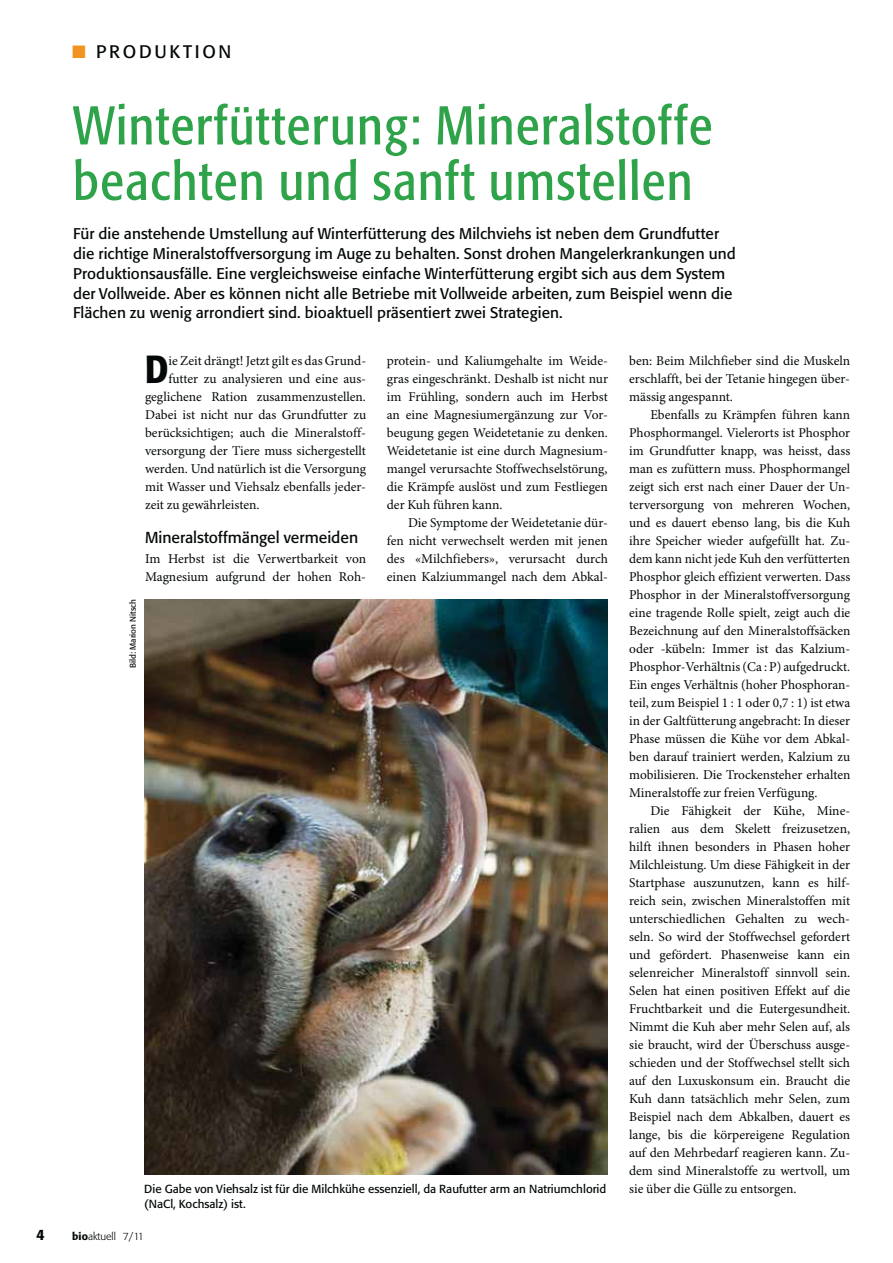
<style>
.page{position:relative;width:893px;height:1263px;background:#fff}
.page>*{position:absolute;margin:0;border:0;box-sizing:border-box;transform-origin:0 0}
.t1{font:condensed 54px/55.5px "Formata BQ";letter-spacing:.025em;color:#2fa349}
.t2{font:500 condensed 38.85px "Formata BQ";color:#040809}
.t3{font:18px "Formata BQ";letter-spacing:.15em;color:#040809}
.t4{font:15.75px "Formata BQ";color:#040809}
.t5{font:15.3px/19.8px "Formata BQ";letter-spacing:.005em;color:#040809}
.t6{font:500 15px "Formata BQ";color:#040809}
.t7{font:13.5px/18px "Minion Pro";color:#040809;text-align:justify}
.t8{font:11.55px "Formata BQ";color:#040809}
.t9{font:300 10.5px "Formata BQ";color:#040809}
.t10{font:8.25px "Formata BQ";color:#040809}
.s1{color:#f19520}
.s2{font-weight:500}
</style>
<div class="page">
<img style="left:145px;top:599px;width:462px;height:575px">
<h3 class="t3" style="left:72px;top:42px;width:161px"><span class="s1">■</span> PRODUKTION</h3>
<h1 class="t1" style="left:73px;top:100px;width:641px">Winterfütterung: Mineralstoffe beachten und sanft umstellen</h1>
<p class="t5" style="left:73px;top:224px;width:664px">Für die anstehende Umstellung auf Winterfütterung des Milchviehs ist neben dem Grundfutter die richtige Mineralstoffversorgung im Auge zu behalten. Sonst drohen Mangelerkrankungen und Produktionsausfälle. Eine vergleichsweise einfache Winterfütterung ergibt sich aus dem System der Vollweide. Aber es können nicht alle Betriebe mit Vollweide arbeiten, zum Beispiel wenn die Flächen zu wenig arrondiert sind. bioaktuell präsentiert zwei Strategien.</p>
<p class="t7" style="left:387px;top:353px;width:223px">protein- und Kaliumgehalte im Weide&shy;gras eingeschränkt. Deshalb ist nicht nur im Frühling, sondern auch im Herbst an eine Magnesiumergänzung zur Vor&shy;beugung gegen Weidetetanie zu denken.<br>Weidetetanie ist eine durch Magnesium&shy;mangel verursachte Stoffwechselstörung, die Krämpfe auslöst und zum Festliegen der Kuh führen kann.</p>
<p class="t7" style="left:387px;top:515px;width:223px;text-indent:21px">Die Symptome der Weidetetanie dür&shy;fen nicht verwechselt werden mit jenen des «Milchfiebers», verursacht durch einen Kalziummangel nach dem Abkal-</p>
<p class="t7" style="left:629px;top:353px;width:223px">ben: Beim Milchfieber sind die Muskeln erschlafft, bei der Tetanie hingegen über&shy;mässig angespannt.</p>
<p class="t7" style="left:629px;top:407px;width:223px;text-indent:21px">Ebenfalls zu Krämpfen führen kann Phosphormangel. Vielerorts ist Phosphor im Grundfutter knapp, was heisst, dass man es zufüttern muss. Phosphormangel zeigt sich erst nach einer Dauer der Un&shy;terversorgung von mehreren Wochen, und es dauert ebenso lang, bis die Kuh ihre Speicher wieder aufgefüllt hat. Zu&shy;dem kann nicht jede Kuh den verfütterten Phosphor gleich effizient verwerten. Dass Phosphor in der Mineralstoffversorgung eine tragende Rolle spielt, zeigt auch die Bezeichnung auf den Mineralstoffsäcken oder -kübeln: Immer ist das Kalzium-Phosphor-Verhältnis (Ca : P) aufgedruckt.<br>Ein enges Verhältnis (hoher Phosphoran&shy;teil, zum Beispiel 1 : 1 oder 0,7 : 1) ist etwa in der Galtfütterung angebracht: In dieser Phase müssen die Kühe vor dem Abkal&shy;ben darauf trainiert werden, Kalzium zu mobilisieren. Die Trockensteher erhalten Mineralstoffe zur freien Verfügung.</p>
<p class="t7" style="left:629px;top:803px;width:223px;text-indent:21px">Die Fähigkeit der Kühe, Mine&shy;ralien aus dem Skelett freizusetzen, hilft ihnen besonders in Phasen hoher Milchleistung. Um diese Fähigkeit in der Startphase auszunutzen, kann es hilf&shy;reich sein, zwischen Mineralstoffen mit unterschiedlichen Gehalten zu wech&shy;seln. So wird der Stoffwechsel gefordert und gefördert. Phasenweise kann ein selenreicher Mineralstoff sinnvoll sein.<br>Selen hat einen positiven Effekt auf die Fruchtbarkeit und die Eutergesundheit.<br>Nimmt die Kuh aber mehr Selen auf, als sie braucht, wird der Überschuss ausge&shy;schieden und der Stoffwechsel stellt sich auf den Luxuskonsum ein. Braucht die Kuh dann tatsächlich mehr Selen, zum Beispiel nach dem Abkalben, dauert es lange, bis die körpereigene Regulation auf den Mehrbedarf reagieren kann. Zu&shy;dem sind Mineralstoffe zu wertvoll, um</p>
<h2 class="t2" style="left:145px;top:346px;width:25px">D</h2>
<p class="t7" style="left:168px;top:353px;width:199px">ie Zeit drängt! Jetzt gilt es das Grund-</p>
<p class="t7" style="left:168px;top:371px;width:199px">futter zu analysieren und eine aus-</p>
<p class="t7" style="left:145px;top:389px;width:222px">geglichene Ration zusammenzustellen.</p>
<p class="t7" style="left:145px;top:407px;width:223px">Dabei ist nicht nur das Grundfutter zu</p>
<p class="t7" style="left:145px;top:425px;width:222px">berücksichtigen; auch die Mineralstoff-</p>
<p class="t7" style="left:145px;top:443px;width:222px">versorgung der Tiere muss sichergestellt</p>
<p class="t7" style="left:145px;top:461px;width:223px">werden. Und natürlich ist die Versorgung</p>
<p class="t7" style="left:145px;top:479px;width:222px">mit Wasser und Viehsalz ebenfalls jeder-</p>
<p class="t7" style="left:145px;top:497px;width:116px">zeit zu gewährleisten.</p>
<p class="t4" style="left:145px;top:529px;width:215px">Mineralstoffmängel vermeiden</p>
<p class="t7" style="left:145px;top:551px;width:223px">Im Herbst ist die Verwertbarkeit von<br>Magnesium aufgrund der hohen Roh-</p>
<p class="t10" style="left:129px;top:668px;width:71px;rotate:-90deg">Bild: Marion Nitsch</p>
<p class="t8" style="left:144px;top:1183px;width:464px">Die Gabe von Viehsalz ist für die Milchkühe essenziell, da Raufutter arm an Natriumchlorid</p>
<p class="t7" style="left:629px;top:1181px;width:169px">sie über die Gülle zu entsorgen.</p>
<p class="t8" style="left:144px;top:1198px;width:103px">(NaCl, Kochsalz) ist.</p>
<p class="t6" style="left:36px;top:1228px;width:10px">4</p>
<p class="t9" style="left:72px;top:1233px;width:73px"><span class="s2">bio</span>aktuell 7/11</p>
</div>
